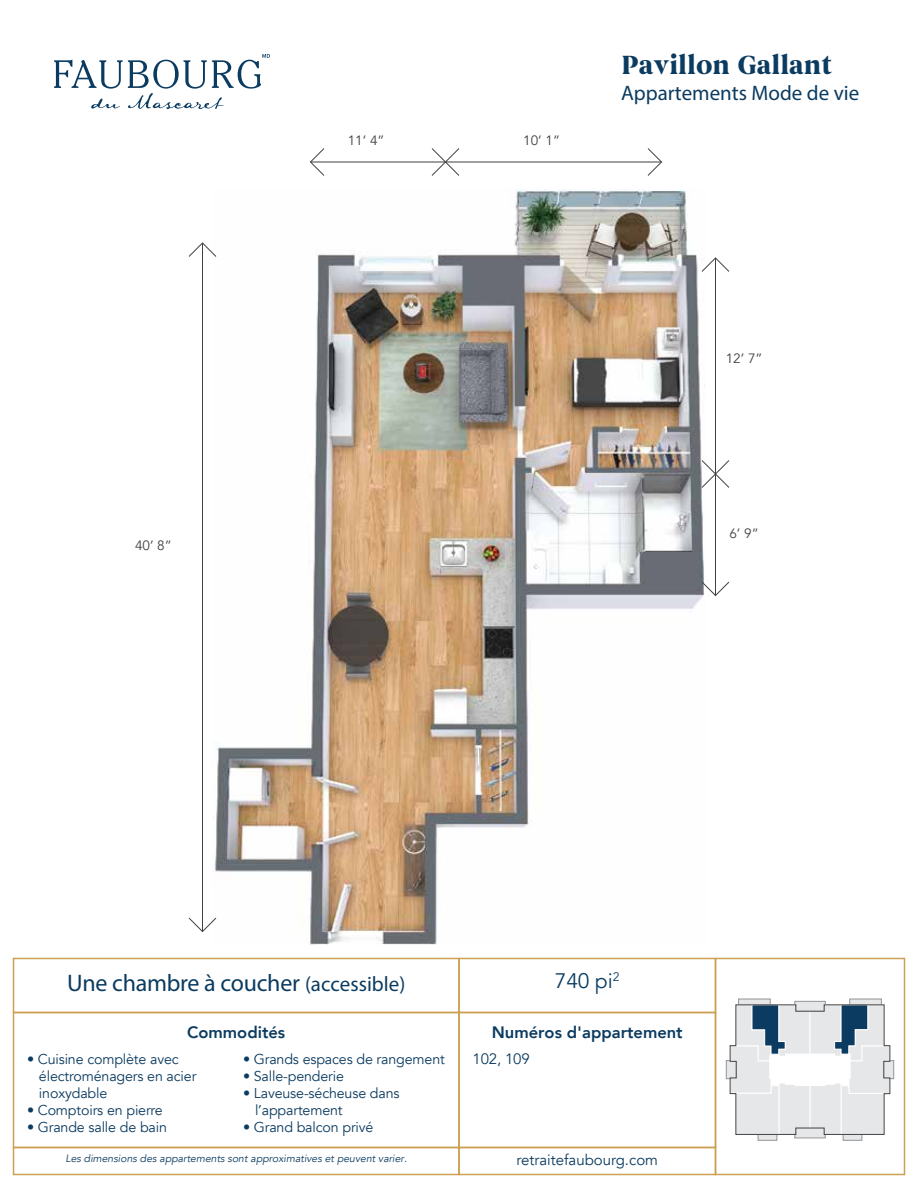
<style>
.page{position:relative;width:918px;height:1188px;background:#fff}
.page>*{position:absolute;margin:0;border:0;box-sizing:border-box;transform-origin:0 0}
.t1{font:700 27px "Begum";letter-spacing:-.005em;color:#0b3b60}
.t2{font:24px "Myriad Pro";letter-spacing:-.01em;color:#0b3b60}
.t3{font:21px "Myriad Pro";color:#0b3b60}
.t4{font:21px "Avenir";color:#0b3b60}
.t5{font:800 16.5px "Avenir";color:#0b3b60}
.t6{font:15px "Avenir";color:#0b3b60}
.t7{font:14.25px/17.1px "Avenir";letter-spacing:-.01em;color:#0b3b60}
.t8{font:13.5px "Avenir";color:#414042}
.t9{font:italic 10.5px "Avenir";color:#0b3b60}
.s1{font-size:21px}
</style>
<div class="page">
<img style="left:212px;top:189px;width:493px;height:756px">
<hr style="left:446px;top:162px;width:216px;height:1px;background:#414042">
<svg style="left:647px;top:148px;width:15px;height:28px"></svg>
<hr style="left:310px;top:162px;width:136px;height:1px;background:#414042">
<svg style="left:310px;top:148px;width:15px;height:28px"></svg>
<svg style="left:431px;top:148px;width:29px;height:28px"></svg>
<hr style="left:715px;top:258px;width:1px;height:216px;background:#414042">
<svg style="left:701px;top:257px;width:29px;height:16px"></svg>
<hr style="left:715px;top:474px;width:1px;height:122px;background:#414042">
<svg style="left:701px;top:581px;width:29px;height:16px"></svg>
<svg style="left:701px;top:459px;width:29px;height:30px"></svg>
<hr style="left:202px;top:243px;width:1px;height:689px;background:#414042">
<svg style="left:188px;top:917px;width:29px;height:16px"></svg>
<svg style="left:188px;top:242px;width:29px;height:16px"></svg>
<svg style="left:738px;top:999px;width:33px;height:2px"></svg>
<div style="left:849px;top:999px;width:33px;height:6px;border:1px solid #939598"></div>
<svg style="left:843px;top:1139px;width:19px;height:2px"></svg>
<svg style="left:758px;top:1139px;width:19px;height:2px"></svg>
<svg style="left:726px;top:1001px;width:168px;height:138px"></svg>
<div style="left:13px;top:958px;width:447px;height:55px;border:2px solid #cda053"></div>
<div style="left:458px;top:958px;width:258px;height:55px;border:2px solid #cda053"></div>
<div style="left:13px;top:1012px;width:447px;height:136px;border:2px solid #cda053"></div>
<div style="left:13px;top:1147px;width:447px;height:28px;border:2px solid #cda053"></div>
<div style="left:458px;top:1147px;width:258px;height:28px;border:2px solid #cda053"></div>
<div style="left:715px;top:958px;width:190px;height:217px;border:2px solid #cda053"></div>
<svg style="left:54px;top:54px;width:216px;height:55px"></svg>
<p class="t8" style="left:135px;top:538px;width:38px">40’ 8”</p>
<p class="t8" style="left:348px;top:133px;width:38px">11’ 4”</p>
<p class="t8" style="left:523px;top:133px;width:38px">10’ 1”</p>
<h1 class="t1" style="left:621px;top:49px;width:213px">Pavillon Gallant</h1>
<h3 class="t3" style="left:621px;top:80px;width:240px">Appartements Mode de vie</h3>
<p class="t8" style="left:726px;top:350px;width:38px">12’ 7”</p>
<p class="t8" style="left:729px;top:526px;width:31px">6’ 9”</p>
<h2 class="t2" style="left:67px;top:968px;width:340px">Une chambre à coucher <span class="s1">(accessible)</span></h2>
<h3 class="t4" style="left:555px;top:968px;width:66px">740 pi<sup>2</sup></h3>
<p class="t5" style="left:187px;top:1020px;width:100px">Commodités</p>
<p class="t5" style="left:492px;top:1020px;width:192px">Numéros d'appartement</p>
<p class="t7" style="left:39px;top:1051px;width:159px;text-indent:-12px">• Cuisine complète avec électroménagers en acier inoxydable</p>
<p class="t7" style="left:27px;top:1102px;width:137px">• Comptoirs en pierre</p>
<p class="t7" style="left:27px;top:1119px;width:142px">• Grande salle de bain</p>
<p class="t7" style="left:243px;top:1051px;width:203px">• Grands espaces de rangement</p>
<p class="t7" style="left:243px;top:1068px;width:103px">• Salle-penderie</p>
<p class="t7" style="left:255px;top:1085px;width:146px;text-indent:-12px">• Laveuse-sécheuse dans l’appartement</p>
<p class="t7" style="left:243px;top:1119px;width:132px">• Grand balcon privé</p>
<p class="t6" style="left:472px;top:1050px;width:59px">102, 109</p>
<p class="t9" style="left:65px;top:1152px;width:343px">Les dimensions des appartements sont approximatives et peuvent varier.</p>
<p class="t6" style="left:516px;top:1151px;width:143px">retraitefaubourg.com</p>
</div>
